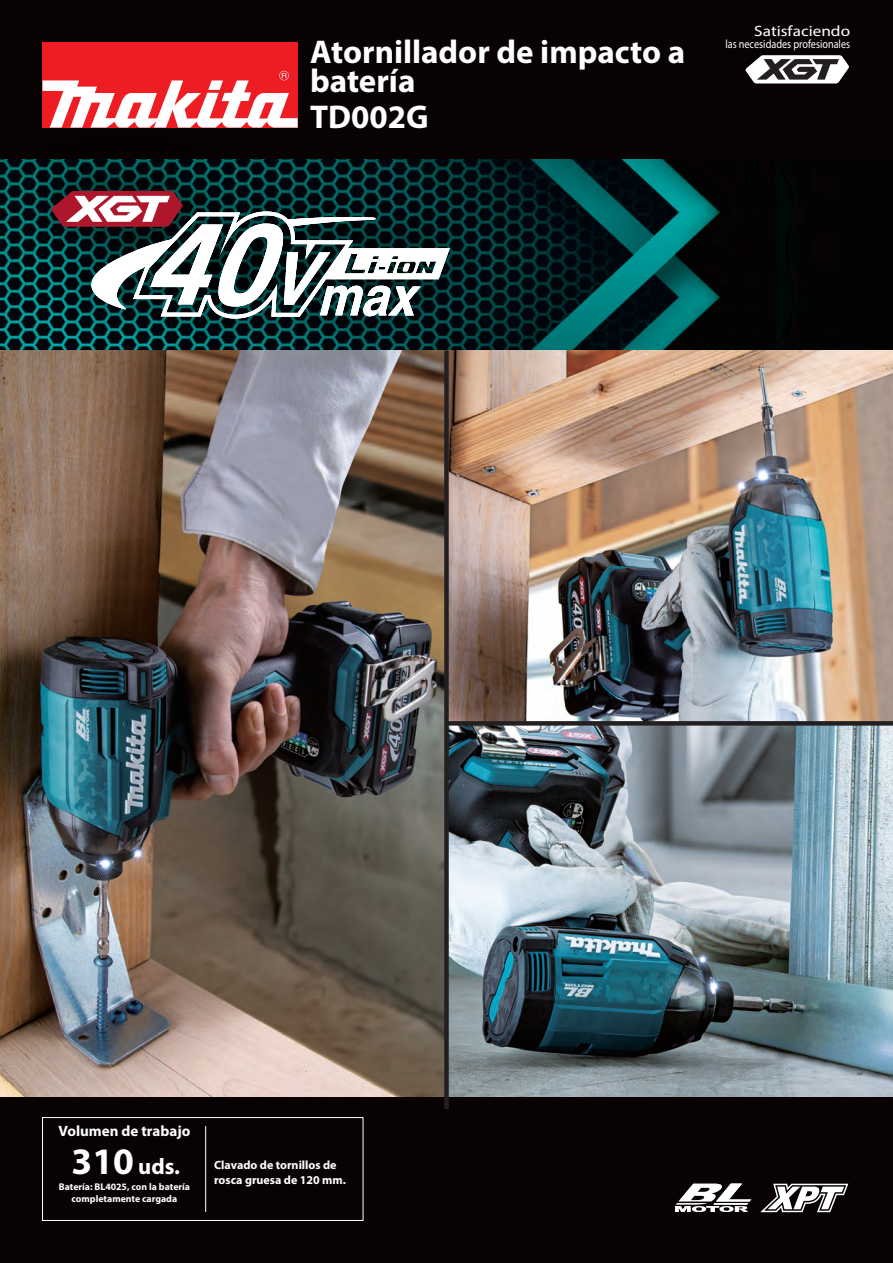
<style>
.page{position:relative;width:893px;height:1263px;background:#080302}
.page>*{position:absolute;margin:0;border:0;box-sizing:border-box;transform-origin:0 0}
.t1{font:700 33px/28.5px "Myriad Pro";color:#fff}
.t2{font:700 22.5px "Myriad Pro";color:#fff}
.t3{font:700 15px "Myriad Pro";color:#fff}
.t4{font:15px "Myriad Pro";color:#fff;scale:1.15 1}
.t5{font:700 12px/14.4px "Myriad Pro";color:#fff}
.t6{font:12px "Myriad Pro";color:#fff;scale:.85 1}
.t7{font:700 9.75px/11.7px "Myriad Pro";color:#fff;text-align:center}
.s1{font-size:37.5px}
</style>
<div class="page">
<svg style="left:745px;top:55px;width:104px;height:28px;background:#989696"></svg>
<img style="left:0;top:159px;width:893px;height:937px">
<img style="left:0;top:127px;width:514px;height:256px">
<svg style="left:51px;top:191px;width:399px;height:128px"></svg>
<div style="left:43px;top:43px;width:255px;height:85px;background:#ee1d23"></div>
<svg style="left:43px;top:71px;width:255px;height:57px"></svg>
<svg style="left:760px;top:1183px;width:89px;height:30px"></svg>
<svg style="left:760px;top:1184px;width:88px;height:28px"></svg>
<svg style="left:675px;top:1183px;width:76px;height:29px"></svg>
<div style="left:444px;top:350px;width:5px;height:759px;background:#231f20"></div>
<div style="left:446px;top:721px;width:447px;height:5px;background:#231f20"></div>
<div style="left:42px;top:1117px;width:321px;height:104px;border:1px solid #fff"></div>
<hr style="left:205px;top:1126px;width:1px;height:86px;background:#fff">
<h1 class="t1" style="left:310px;top:37px;width:377px">Atornillador de impacto a batería</h1>
<h1 class="t1" style="left:310px;top:101px;width:120px">TD002G</h1>
<h3 class="t4" style="left:754px;top:22px;width:85px">Satisfaciendo</h3>
<p class="t6" style="left:725px;top:37px;width:148px">las necesidades profesionales</p>
<h3 class="t3" style="left:59px;top:1121px;width:133px">Volumen de trabajo</h3>
<h2 class="t2" style="left:72px;top:1152px;width:110px"><span class="s1">310</span> uds.</h2>
<p class="t7" style="left:59px;top:1181px;width:133px">Batería: BL4025, con la batería completamente cargada</p>
<p class="t5" style="left:214px;top:1157px;width:133px">Clavado de tornillos de rosca gruesa de 120 mm.</p>
</div>
